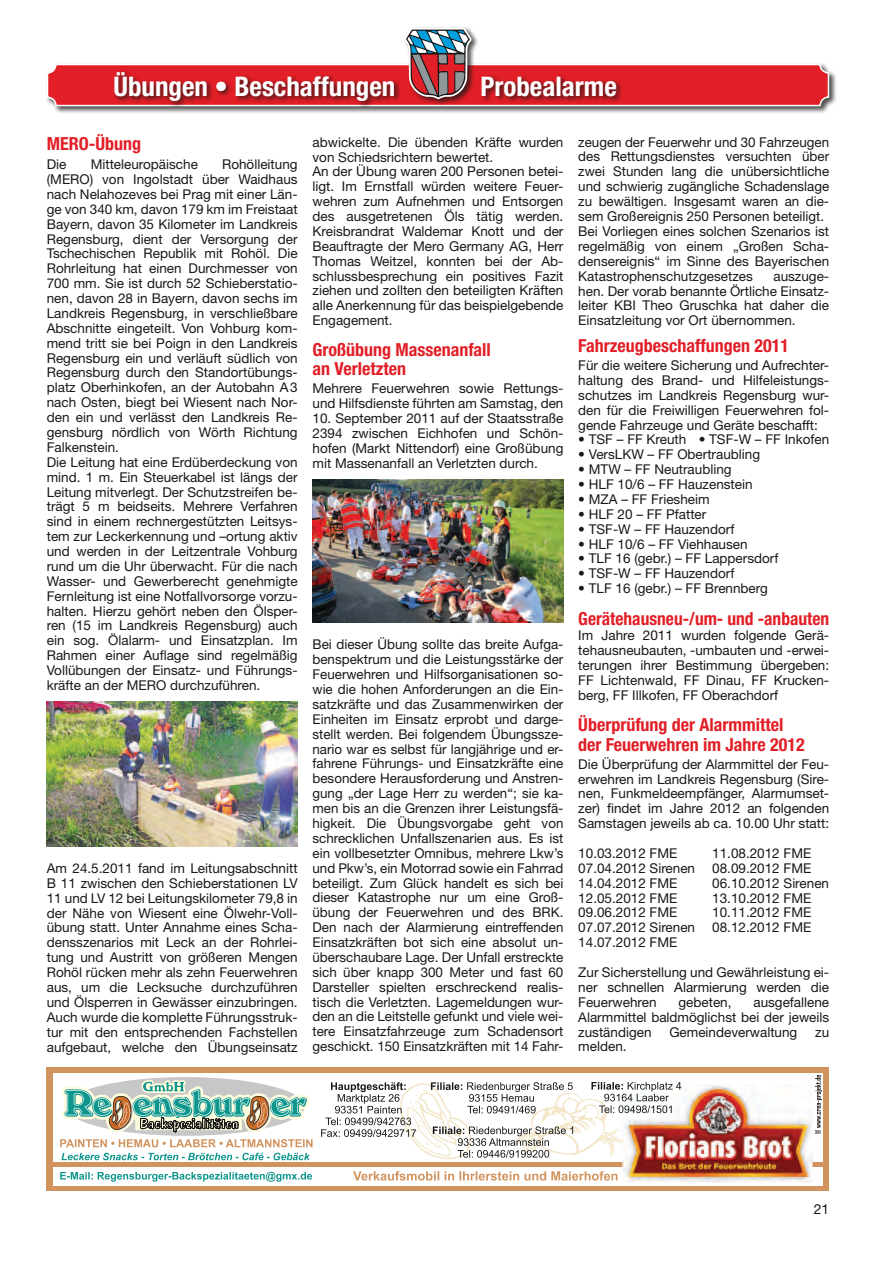
<style>
.page{position:relative;width:893px;height:1263px;background:#fff}
.page>*{position:absolute;margin:0;border:0;box-sizing:border-box;transform-origin:0 0}
.t1{font:700 condensed 27px "Helvetica Neue";color:#fff}
.t2{font:700 condensed 18px/19.2px "Helvetica Neue";color:#e21e26}
.t3{font:13.8px "Helvetica Neue";color:#181817}
.t4{font:13.5px/14.9px "Helvetica Neue";color:#181817;text-align:justify}
</style>
<div class="page">
<div style="left:45px;top:62px;width:792px;height:52px;background:#181817;opacity:.75"></div>
<div style="left:48px;top:65px;width:780px;height:41px;background:#e21e26;border-radius:8px"></div>
<div style="left:47px;top:64px;width:782px;height:42px;border:2px solid #fff;border-radius:8px"></div>
<div style="left:113px;top:70px;width:288px;height:38px;background:#181817;opacity:.75"></div>
<div style="left:480px;top:75px;width:143px;height:28px;background:#181817;opacity:.75"></div>
<div style="left:403px;top:26px;width:76px;height:80px;background:#181817;opacity:.75"></div>
<svg style="left:404px;top:28px;width:67px;height:71px"></svg>
<img style="left:47px;top:702px;width:250px;height:144px">
<img style="left:313px;top:480px;width:250px;height:143px">
<div style="left:47px;top:1067px;width:782px;height:124px;background:#d2945f"></div>
<div style="left:53px;top:1073px;width:770px;height:112px;background:#fff"></div>
<div style="left:66px;top:1077px;width:239px;height:59px;background:#c7c7c7;border-radius:50%"></div>
<svg style="left:62px;top:1080px;width:248px;height:53px"></svg>
<svg style="left:60px;top:1139px;width:253px;height:8px"></svg>
<svg style="left:61px;top:1153px;width:249px;height:7px"></svg>
<svg style="left:60px;top:1172px;width:252px;height:10px"></svg>
<svg style="left:815px;top:1075px;width:7px;height:59px"></svg>
<svg style="left:353px;top:1171px;width:264px;height:9px"></svg>
<div style="left:51px;top:1162px;width:774px;height:5px;background:#d2945f"></div>
<img style="left:622px;top:1085px;width:190px;height:97px">
<svg style="left:321px;top:1082px;width:360px;height:77px"></svg>
<h1 class="t1" style="left:113px;top:70px;width:283px">Übungen • Beschaffungen</h1>
<h1 class="t1" style="left:480px;top:70px;width:138px">Probealarme</h1>
<h2 class="t2" style="left:47px;top:134px;width:96px">MERO-Übung</h2>
<p class="t4" style="left:47px;top:157px;width:21px">Die</p>
<p class="t4" style="left:91px;top:157px;width:109px">Mitteleuropäische</p>
<p class="t4" style="left:313px;top:134px;width:252px;text-align:left">abwickelte. Die übenden Kräfte wurden von Schiedsrichtern bewertet.<br>An der Übung waren 200 Personen betei&shy;ligt. Im Ernstfall würden weitere Feuer&shy;wehren zum Aufnehmen und Entsorgen des ausgetretenen Öls tätig werden.<br>Kreisbrandrat Waldemar Knott und der Beauftragte der Mero Germany AG, Herr Thomas Weitzel, konnten bei der Ab&shy;schlussbesprechung ein positives Fazit ziehen und zollten den beteiligten Kräften alle Anerkennung für das beispielgebende Engagement.</p>
<h2 class="t2" style="left:313px;top:340px;width:180px">Großübung Massenanfall an Verletzten</h2>
<p class="t4" style="left:313px;top:381px;width:252px">Mehrere Feuerwehren sowie Rettungs&shy;und Hilfsdienste führten am Samstag, den</p>
<p class="t4" style="left:313px;top:411px;width:252px">10. September 2011 auf der Staatsstraße 2394 zwischen Eichhofen und Schön&shy;hofen (Markt Nittendorf) eine Großübung mit Massenanfall an Verletzten durch.</p>
<p class="t4" style="left:578px;top:134px;width:252px;text-align:left">zeugen der Feuerwehr und 30 Fahrzeugen des Rettungsdienstes versuchten über zwei Stunden lang die unübersichtliche und schwierig zugängliche Schadenslage zu bewältigen. Insgesamt waren an die&shy;sem Großereignis 250 Personen beteiligt.<br>Bei Vorliegen eines solchen Szenarios ist regelmäßig von einem „Großen Scha&shy;densereignis“ im Sinne des Bayerischen Katastrophenschutzgesetzes</p>
<p class="t4" style="left:47px;top:157px;width:252px;text-align:left;text-indent:175px">Rohölleitung (MERO) von Ingolstadt über Waidhaus nach Nelahozeves bei Prag mit einer Län&shy;ge von 340 km, davon 179 km im Freistaat Bayern, davon 35 Kilometer im Landkreis Regensburg, dient der Versorgung der Tschechischen Republik mit Rohöl. Die Rohrleitung hat einen Durchmesser von 700 mm. Sie ist durch 52 Schieberstatio&shy;nen, davon 28 in Bayern, davon sechs im Landkreis Regensburg, in verschließbare Abschnitte eingeteilt. Von Vohburg kom&shy;mend tritt sie bei Poign in den Landkreis Regensburg ein und verläuft südlich von Regensburg durch den Standortübungs&shy;platz Oberhinkofen, an der Autobahn A3 nach Osten, biegt bei Wiesent nach Nor&shy;den ein und verlässt den Landkreis Re&shy;gensburg nördlich von Wörth Richtung Falkenstein.<br>Die Leitung hat eine Erdüberdeckung von mind. 1 m. Ein Steuerkabel ist längs der Leitung mitverlegt. Der Schutzstreifen be&shy;trägt 5 m beidseits. Mehrere Verfahren sind in einem rechnergestützten Leitsys&shy;tem zur Leckerkennung und –ortung aktiv und werden in der Leitzentrale Vohburg rund um die Uhr überwacht. Für die nach Wasser- und Gewerberecht genehmigte Fernleitung ist eine Notfallvorsorge vorzu&shy;halten. Hierzu gehört neben den Ölsper&shy;ren (15 im Landkreis Regensburg) auch ein sog. Ölalarm- und Einsatzplan. Im Rahmen einer Auflage sind regelmäßig Vollübungen der Einsatz- und Führungs&shy;kräfte an der MERO durchzuführen.</p>
<p class="t4" style="left:578px;top:268px;width:252px;text-indent:195px">auszuge&shy;hen. Der vorab benannte Örtliche Einsatz&shy;leiter KBI Theo Gruschka hat daher die Einsatzleitung vor Ort übernommen.</p>
<h2 class="t2" style="left:578px;top:336px;width:212px">Fahrzeugbeschaffungen 2011</h2>
<p class="t4" style="left:578px;top:358px;width:252px">Für die weitere Sicherung und Aufrechter&shy;haltung des Brand- und Hilfeleistungs&shy;schutzes im Landkreis Regensburg wur&shy;den für die Freiwilligen Feuerwehren fol&shy;gende Fahrzeuge und Geräte beschafft:</p>
<p class="t4" style="left:578px;top:432px;width:252px">• TSF – FF Kreuth • TSF-W – FF Inkofen</p>
<p class="t4" style="left:578px;top:447px;width:183px">• VersLKW – FF Obertraubling</p>
<p class="t4" style="left:578px;top:462px;width:155px">• MTW – FF Neutraubling</p>
<p class="t4" style="left:578px;top:477px;width:176px">• HLF 10/6 – FF Hauzenstein</p>
<p class="t4" style="left:578px;top:491px;width:133px">• MZA – FF Friesheim</p>
<p class="t4" style="left:578px;top:506px;width:130px">• HLF 20 – FF Pfatter</p>
<p class="t4" style="left:578px;top:521px;width:157px">• TSF-W – FF Hauzendorf</p>
<p class="t4" style="left:578px;top:536px;width:171px">• HLF 10/6 – FF Viehhausen</p>
<p class="t4" style="left:578px;top:551px;width:202px">• TLF 16 (gebr.) – FF Lappersdorf</p>
<p class="t4" style="left:578px;top:566px;width:157px">• TSF-W – FF Hauzendorf</p>
<p class="t4" style="left:578px;top:581px;width:191px">• TLF 16 (gebr.) – FF Brennberg</p>
<h2 class="t2" style="left:578px;top:609px;width:252px">Gerätehausneu-/um- und -anbauten</h2>
<p class="t4" style="left:578px;top:628px;width:252px">Im Jahre 2011 wurden folgende Gerä&shy;tehausneubauten, -umbauten und -erwei&shy;terungen ihrer Bestimmung übergeben:<br>FF Lichtenwald, FF Dinau, FF Krucken&shy;berg, FF Illkofen, FF Oberachdorf</p>
<h2 class="t2" style="left:578px;top:715px;width:228px">Überprüfung der Alarmmittel der Feuerwehren im Jahre 2012</h2>
<p class="t4" style="left:578px;top:756px;width:252px">Die Überprüfung der Alarmmittel der Feu&shy;erwehren im Landkreis Regensburg (Sire&shy;nen, Funkmeldeempfänger, Alarmumset&shy;zer) findet im Jahre 2012 an folgenden Samstagen jeweils ab ca. 10.00 Uhr statt:</p>
<p class="t4" style="left:578px;top:845px;width:101px">10.03.2012 FME</p>
<p class="t4" style="left:712px;top:845px;width:101px">11.08.2012 FME</p>
<p class="t4" style="left:578px;top:860px;width:118px">07.04.2012 Sirenen</p>
<p class="t4" style="left:712px;top:860px;width:101px">08.09.2012 FME</p>
<p class="t4" style="left:578px;top:875px;width:101px">14.04.2012 FME</p>
<p class="t4" style="left:712px;top:875px;width:118px">06.10.2012 Sirenen</p>
<p class="t4" style="left:578px;top:890px;width:101px">12.05.2012 FME</p>
<p class="t4" style="left:712px;top:890px;width:101px">13.10.2012 FME</p>
<p class="t4" style="left:578px;top:905px;width:101px">09.06.2012 FME</p>
<p class="t4" style="left:712px;top:905px;width:101px">10.11.2012 FME</p>
<p class="t4" style="left:578px;top:920px;width:118px">07.07.2012 Sirenen</p>
<p class="t4" style="left:712px;top:920px;width:101px">08.12.2012 FME</p>
<p class="t4" style="left:578px;top:935px;width:101px">14.07.2012 FME</p>
<p class="t4" style="left:578px;top:964px;width:252px">Zur Sicherstellung und Gewährleistung ei&shy;ner schnellen Alarmierung werden die Feuerwehren</p>
<p class="t4" style="left:313px;top:637px;width:252px">Bei dieser Übung sollte das breite Aufga&shy;benspektrum und die Leistungsstärke der Feuerwehren und Hilfsorganisationen so&shy;wie die hohen Anforderungen an die Ein&shy;satzkräfte und das Zusammenwirken der Einheiten im Einsatz erprobt und darge&shy;stellt werden. Bei folgendem Übungssze&shy;nario war es selbst für langjährige und er&shy;fahrene Führungs- und Einsatzkräfte eine besondere Herausforderung und Anstren&shy;gung „der Lage Herr zu werden“; sie ka&shy;men bis an die Grenzen ihrer Leistungsfä&shy;higkeit. Die Übungsvorgabe geht von schrecklichen Unfallszenarien aus. Es ist ein vollbesetzter Omnibus, mehrere Lkw’s und Pkw’s, ein Motorrad sowie ein Fahrrad beteiligt. Zum Glück handelt es sich bei dieser Katastrophe nur um eine Groß&shy;übung der Feuerwehren und des BRK.<br>Den nach der Alarmierung eintreffenden Einsatzkräften bot sich eine absolut un&shy;überschaubare Lage. Der Unfall erstreckte sich über knapp 300 Meter und fast 60<br>Darsteller spielten erschreckend realis&shy;tisch die Verletzten. Lagemeldungen wur&shy;den an die Leitstelle gefunkt und viele wei&shy;tere Einsatzfahrzeuge zum Schadensort geschickt. 150 Einsatzkräften mit 14 Fahr-</p>
<p class="t4" style="left:47px;top:860px;width:252px">Am 24.5.2011 fand im Leitungsabschnitt B 11 zwischen den Schieberstationen LV 11 und LV 12 bei Leitungskilometer 79,8 in der Nähe von Wiesent eine Ölwehr-Voll&shy;übung statt. Unter Annahme eines Scha&shy;densszenarios mit Leck an der Rohrlei&shy;tung und Austritt von größeren Mengen Rohöl rücken mehr als zehn Feuerwehren aus, um die Lecksuche durchzuführen und Ölsperren in Gewässer einzubringen.<br>Auch wurde die komplette Führungsstruk&shy;tur mit den entsprechenden Fachstellen aufgebaut, welche den Übungseinsatz</p>
<p class="t4" style="left:578px;top:994px;width:252px;text-indent:175px">ausgefallene Alarmmittel baldmöglichst bei der jeweils zuständigen</p>
<p class="t4" style="left:678px;top:994px;width:55px">gebeten,</p>
<p class="t4" style="left:669px;top:1024px;width:130px">Gemeindeverwaltung</p>
<p class="t4" style="left:815px;top:1024px;width:15px">zu</p>
<p class="t4" style="left:578px;top:1039px;width:50px">melden.</p>
<p class="t3" style="left:814px;top:1201px;width:17px">21</p>
</div>
